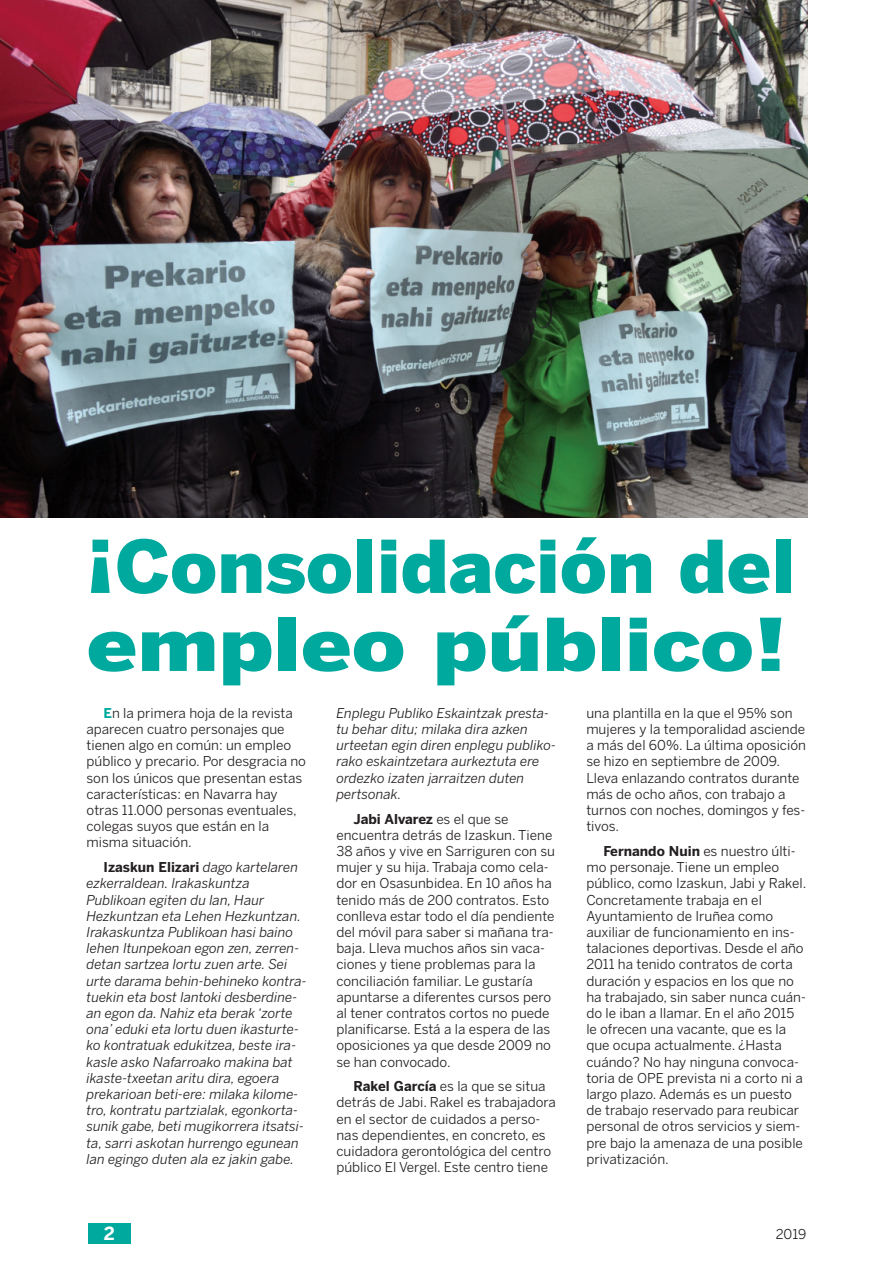
<style>
.page{position:relative;width:893px;height:1263px;background:#fff}
.page>*{position:absolute;margin:0;border:0;box-sizing:border-box;transform-origin:0 0}
.t1{font:900 72px/78px "Benton Sans";color:#00a99d;scale:1.05 1}
.t2{font:700 18px "Benton Sans";color:#fff}
.t3{font:13.5px/16.2px "Benton Sans";color:#231f20}
.t4{font:italic 13.5px/16.2px "Benton Sans";color:#231f20}
.s1{font-weight:700;color:#00a99d}
.s2{font-weight:700;font-style:normal}
.s3{font-weight:700}
</style>
<div class="page">
<div style="left:88px;top:1223px;width:43px;height:20px;background:#00a99d"></div>
<img style="left:0;top:0;width:808px;height:517px">
<h1 class="t1" style="left:87px;top:534px;width:676px">¡Consolidación del empleo público!</h1>
<p class="t3" style="left:87px;top:706px;width:221px;text-indent:17px"><span class="s1">E</span>n la primera hoja de la revista aparecen cuatro personajes que tienen algo en común: un empleo público y precario. Por desgracia no son los únicos que presentan estas características: en Navarra hay otras 11.000 personas eventuales, colegas suyos que están en la misma situación.</p>
<p class="t4" style="left:87px;top:860px;width:222px;text-indent:17px"><span class="s2">Izaskun Elizari</span> dago kartelaren ezkerraldean. Irakaskuntza Publikoan egiten du lan, Haur Hezkuntzan eta Lehen Hezkuntzan.<br>Irakaskuntza Publikoan hasi baino lehen Itunpekoan egon zen, zerren&shy;detan sartzea lortu zuen arte. Sei urte darama behin-behineko kontra&shy;tuekin eta bost lantoki desberdine&shy;an egon da. Nahiz eta berak ‘zorte ona’ eduki eta lortu duen ikasturte&shy;ko kontratuak edukitzea, beste ira&shy;kasle asko Nafarroako makina bat ikaste-txeetan aritu dira, egoera prekarioan beti-ere: milaka kilome&shy;tro, kontratu partzialak, egonkorta&shy;sunik gabe, beti mugikorrera itsatsi&shy;ta, sarri askotan hurrengo egunean lan egingo duten ala ez jakin gabe.</p>
<p class="t4" style="left:336px;top:706px;width:221px">Enplegu Publiko Eskaintzak presta&shy;tu behar ditu; milaka dira azken urteetan egin diren enplegu publiko&shy;rako eskaintzetara aurkeztuta ere ordezko izaten jarraitzen duten pertsonak.</p>
<p class="t3" style="left:336px;top:812px;width:220px;text-indent:17px"><span class="s3">Jabi Alvarez</span> es el que se encuentra detrás de Izaskun. Tiene<br>38 años y vive en Sarriguren con su mujer y su hija. Trabaja como cela&shy;dor en Osasunbidea. En 10 años ha tenido más de 200 contratos. Esto conlleva estar todo el día pendiente del móvil para saber si mañana tra&shy;baja. Lleva muchos años sin vaca&shy;ciones y tiene problemas para la conciliación familiar. Le gustaría apuntarse a diferentes cursos pero al tener contratos cortos no puede planificarse. Está a la espera de las oposiciones ya que desde 2009 no se han convocado.</p>
<p class="t3" style="left:336px;top:1079px;width:221px;text-indent:17px"><span class="s3">Rakel García</span> es la que se situa detrás de Jabi. Rakel es trabajadora en el sector de cuidados a perso&shy;nas dependientes, en concreto, es cuidadora gerontológica del centro público El Vergel. Este centro tiene</p>
<p class="t3" style="left:586px;top:706px;width:221px">una plantilla en la que el 95% son mujeres y la temporalidad asciende a más del 60%. La última oposición se hizo en septiembre de 2009.<br>Lleva enlazando contratos durante más de ocho años, con trabajo a turnos con noches, domingos y fes&shy;tivos.</p>
<p class="t3" style="left:586px;top:844px;width:221px;text-indent:17px"><span class="s3">Fernando Nuin</span> es nuestro últi&shy;mo personaje. Tiene un empleo público, como Izaskun, Jabi y Rakel.<br>Concretamente trabaja en el<br>Ayuntamiento de Iruñea como auxiliar de funcionamiento en ins&shy;talaciones deportivas. Desde el año<br>2011 ha tenido contratos de corta duración y espacios en los que no ha trabajado, sin saber nunca cuán&shy;do le iban a llamar. En el año 2015 le ofrecen una vacante, que es la que ocupa actualmente. ¿Hasta cuándo? No hay ninguna convoca&shy;toria de OPE prevista ni a corto ni a largo plazo. Además es un puesto de trabajo reservado para reubicar personal de otros servicios y siem&shy;pre bajo la amenaza de una posible privatización.</p>
<h2 class="t2" style="left:104px;top:1227px;width:13px">2</h2>
<p class="t3" style="left:776px;top:1227px;width:32px">2019</p>
</div>
